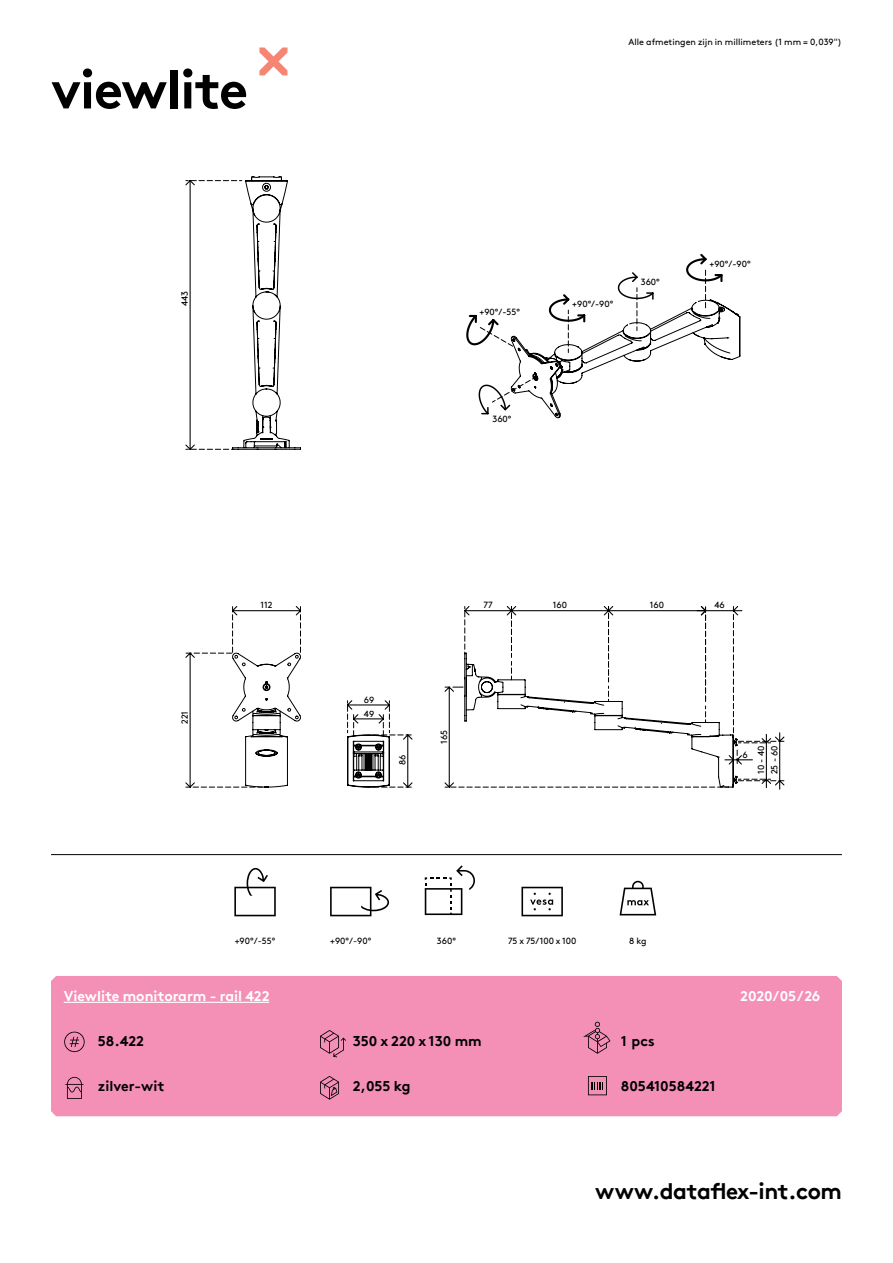
<style>
.page{position:relative;width:893px;height:1263px;background:#fff}
.page>*{position:absolute;margin:0;border:0;box-sizing:border-box;transform-origin:0 0}
.hoofdstuk{font:700 54px "Brown Pro TT";letter-spacing:-.02em;color:#000}
.t1{font:700 22.5px "Brown Pro TT";letter-spacing:-.02em;color:#000}
.specificaties{font:700 14.25px "Brown Pro TT";color:#000}
.t2{font:700 14.25px "Brown Pro TT";color:#fff}
.t3{font:9px "Brown";color:#000}
.t4{font:9px/13.4px "Brown Pro TT Regular Alt";color:#000}
</style>
<div class="page">
<svg style="left:259px;top:47px;width:28px;height:28px"></svg>
<hr style="left:51px;top:854px;width:791px;height:1px;background:#000">
<svg style="left:234px;top:868px;width:42px;height:48px"></svg>
<svg style="left:330px;top:887px;width:59px;height:29px"></svg>
<svg style="left:425px;top:865px;width:50px;height:50px"></svg>
<svg style="left:521px;top:887px;width:42px;height:29px"></svg>
<svg style="left:620px;top:881px;width:36px;height:34px"></svg>
<div style="left:51px;top:976px;width:791px;height:140px;background:#f490b6"></div>
<svg style="left:186px;top:176px;width:115px;height:274px"></svg>
<svg style="left:466px;top:254px;width:275px;height:165px"></svg>
<svg style="left:445px;top:606px;width:339px;height:182px"></svg>
<svg style="left:186px;top:606px;width:226px;height:182px"></svg>
<svg style="left:64px;top:1032px;width:21px;height:20px"></svg>
<svg style="left:65px;top:1077px;width:18px;height:22px"></svg>
<svg style="left:320px;top:1030px;width:26px;height:27px"></svg>
<svg style="left:583px;top:1022px;width:27px;height:32px"></svg>
<svg style="left:320px;top:1076px;width:19px;height:24px"></svg>
<svg style="left:588px;top:1076px;width:19px;height:19px"></svg>
<hr style="left:64px;top:1002px;width:205px;height:1px;background:#fff">
<p class="hoofdstuk" style="left:51px;top:46px;width:198px">viewlite</p>
<p class="t3" style="left:628px;top:35px;width:215px">Alle afmetingen zijn in millimeters (1 mm = 0,039")</p>
<p class="t4" style="left:177px;top:306px;width:16px;rotate:-90deg">443</p>
<p class="t4" style="left:572px;top:296px;width:43px">+90°/-90°</p>
<p class="t4" style="left:479px;top:304px;width:42px">+90°/-55°</p>
<p class="t4" style="left:641px;top:274px;width:21px">360°</p>
<p class="t4" style="left:492px;top:411px;width:21px">360°</p>
<p class="t4" style="left:709px;top:256px;width:43px">+90°/-90°</p>
<p class="t4" style="left:177px;top:724px;width:14px;rotate:-90deg">221</p>
<p class="t4" style="left:261px;top:598px;width:13px">112</p>
<p class="t4" style="left:364px;top:692px;width:12px">69</p>
<p class="t4" style="left:364px;top:706px;width:12px">49</p>
<p class="t4" style="left:395px;top:765px;width:12px;rotate:-90deg">86</p>
<p class="t4" style="left:436px;top:744px;width:15px;rotate:-90deg">165</p>
<p class="t4" style="left:483px;top:598px;width:11px">77</p>
<p class="t4" style="left:553px;top:598px;width:16px">160</p>
<p class="t4" style="left:650px;top:598px;width:16px">160</p>
<p class="t4" style="left:714px;top:598px;width:12px">46</p>
<p class="t4" style="left:742px;top:747px;width:7px">6</p>
<p class="t4" style="left:754px;top:774px;width:31px;rotate:-90deg">10 - 40<br>25 - 60</p>
<p class="t3" style="left:235px;top:934px;width:42px">+90°/-55°</p>
<p class="t3" style="left:330px;top:934px;width:43px">+90°/-90°</p>
<p class="t3" style="left:437px;top:934px;width:21px">360°</p>
<p class="t3" style="left:508px;top:934px;width:70px">75 x 75/100 x 100</p>
<p class="t3" style="left:629px;top:934px;width:19px">8 kg</p>
<h3 class="t2" style="left:64px;top:985px;width:207px">Viewlite monitorarm - rail 422</h3>
<h3 class="t2" style="left:740px;top:985px;width:82px">2020/05/26</h3>
<h3 class="specificaties" style="left:98px;top:1029px;width:48px">58.422</h3>
<p class="specificaties" style="left:98px;top:1074px;width:68px">zilver-wit</p>
<p class="specificaties" style="left:353px;top:1029px;width:130px">350 x 220 x 130 mm</p>
<p class="specificaties" style="left:621px;top:1029px;width:35px">1 pcs</p>
<p class="specificaties" style="left:353px;top:1074px;width:59px">2,055 kg</p>
<h3 class="specificaties" style="left:621px;top:1074px;width:96px">805410584221</h3>
<h2 class="t1" style="left:595px;top:1173px;width:248px">www.dataflex-int.com</h2>
</div>
